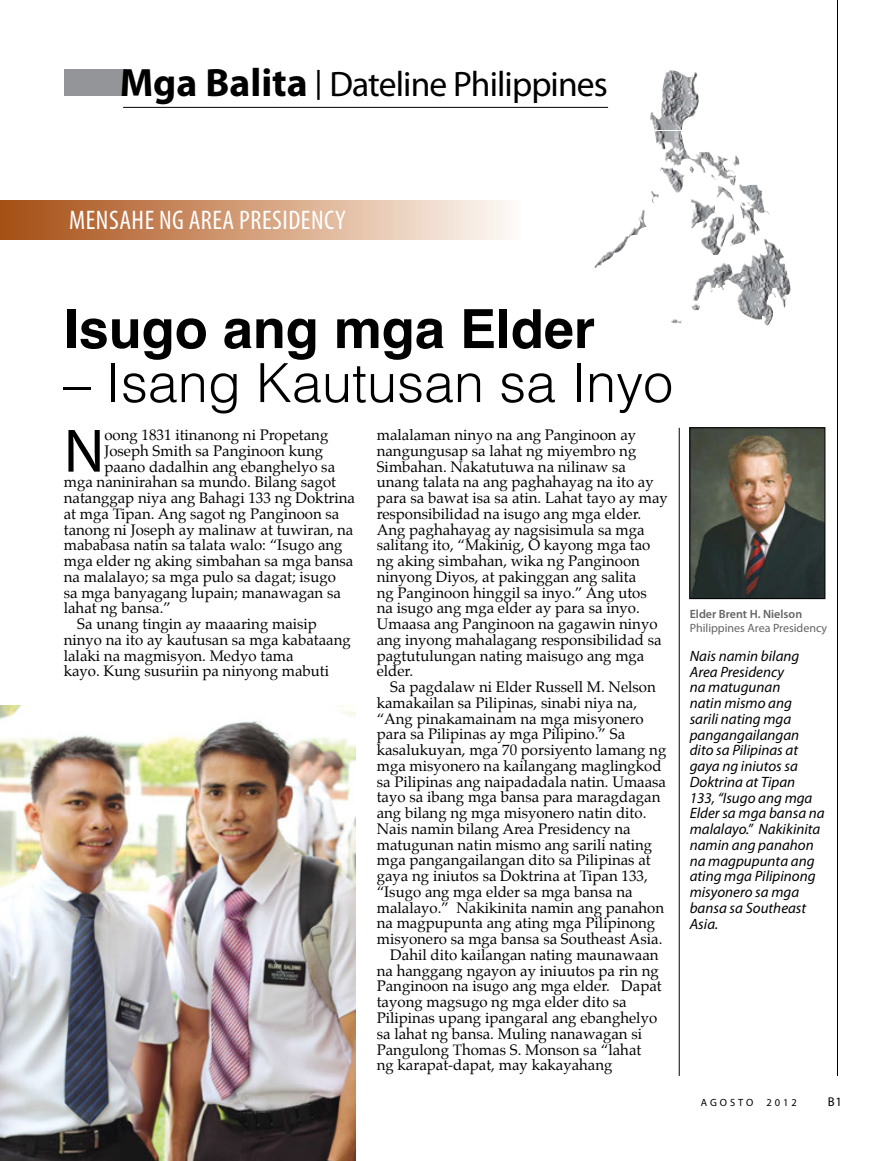
<style>
.page{position:relative;width:893px;height:1161px;background:#fff}
.page>*{position:absolute;margin:0;border:0;box-sizing:border-box;transform-origin:0 0}
.t1{font:61.8px "Myriad Pro";color:#000}
.t2{font:300 54px "Helvetica";color:#000}
.t3{font:700 54px "Helvetica";color:#000}
.t4{font:35.55px "Myriad Pro";letter-spacing:-.025em;color:#000}
.t5{font:condensed 27px "Myriad Pro";letter-spacing:.02em;color:#fff}
.t6{font:15px/15.8px "Palatino";color:#000}
.t7{font:italic 15px/15.8px "Myriad Pro";color:#000}
.t8{font:12.75px "Myriad Pro";color:#000}
.t9{font:12px "Myriad Pro";color:#636466}
.t10{font:600 12px "Myriad Pro";color:#636466}
.t11{font:10.5px "Myriad Pro";letter-spacing:.28em;color:#000}
.s1{font-weight:700;font-size:39.75px}
.s2{font-family:"Century"}
</style>
<div class="page">
<div style="left:0;top:200px;width:523px;height:40px;background:linear-gradient(to right,#a74c0f,#fffcf6)"></div>
<img style="left:584px;top:106px;width:207px;height:220px">
<img style="left:606px;top:70px;width:164px;height:185px">
<hr style="left:837px;top:0;width:1px;height:1076px;background:#000">
<hr style="left:679px;top:428px;width:1px;height:648px;background:#000">
<img style="left:692px;top:430px;width:131px;height:167px">
<div style="left:690px;top:428px;width:135px;height:171px;border:1px solid #000"></div>
<img style="left:0;top:706px;width:355px;height:455px">
<hr style="left:64px;top:130px;width:761px;height:1px;background:#fff">
<div style="left:64px;top:69px;width:62px;height:27px;background:#939598"></div>
<hr style="left:123px;top:107px;width:485px;height:1px;background:#000">
<h3 class="t4" style="left:120px;top:62px;width:490px"><span class="s1">Mga Balita</span><span class="s2">|</span>Dateline Philippines</h3>
<h3 class="t5" style="left:69px;top:204px;width:278px">MENSAHE NG AREA PRESIDENCY</h3>
<h2 class="t3" style="left:64px;top:285px;width:533px">Isugo ang mga Elder</h2>
<h2 class="t2" style="left:64px;top:339px;width:611px">– Isang Kautusan sa Inyo</h2>
<h1 class="t1" style="left:64px;top:413px;width:42px">N</h1>
<p class="t6" style="left:104px;top:427px;width:225px">oong 1831 itinanong ni Propetang</p>
<p class="t6" style="left:104px;top:443px;width:220px">Joseph Smith sa Panginoon kung</p>
<p class="t6" style="left:104px;top:459px;width:232px">paano dadalhin ang ebanghelyo sa</p>
<p class="t6" style="left:64px;top:474px;width:274px">mga naninirahan sa mundo. Bilang sagot</p>
<p class="t6" style="left:64px;top:490px;width:293px">natanggap niya ang Bahagi 133 ng Doktrina</p>
<p class="t6" style="left:64px;top:506px;width:277px">at mga Tipan. Ang sagot ng Panginoon sa</p>
<p class="t6" style="left:64px;top:522px;width:291px">tanong ni Joseph ay malinaw at tuwiran, na</p>
<p class="t6" style="left:64px;top:537px;width:280px">mababasa natin sa talata walo: “Isugo ang</p>
<p class="t6" style="left:64px;top:553px;width:291px">mga elder ng aking simbahan sa mga bansa</p>
<p class="t6" style="left:64px;top:569px;width:274px">na malalayo; sa mga pulo sa dagat; isugo</p>
<p class="t6" style="left:64px;top:585px;width:279px">sa mga banyagang lupain; manawagan sa</p>
<p class="t6" style="left:64px;top:600px;width:109px">lahat ng bansa.”</p>
<p class="t6" style="left:77px;top:616px;width:241px">Sa unang tingin ay maaaring maisip</p>
<p class="t6" style="left:64px;top:632px;width:289px">ninyo na ito ay kautusan sa mga kabataang</p>
<p class="t6" style="left:64px;top:648px;width:231px">lalaki na magmisyon. Medyo tama</p>
<p class="t6" style="left:64px;top:663px;width:267px">kayo. Kung susuriin pa ninyong mabuti</p>
<p class="t6" style="left:377px;top:427px;width:293px">malalaman ninyo na ang Panginoon ay nangungusap sa lahat ng miyembro ng Simbahan. Nakatutuwa na nilinaw sa unang talata na ang paghahayag na ito ay para sa bawat isa sa atin. Lahat tayo ay may responsibilidad na isugo ang mga elder.<br>Ang paghahayag ay nagsisimula sa mga salitang ito, “Makinig, O kayong mga tao ng aking simbahan, wika ng Panginoon ninyong Diyos, at pakinggan ang salita<br>ng Panginoon hinggil sa inyo.” Ang utos<br>na isugo ang mga elder ay para sa inyo.<br>Umaasa ang Panginoon na gagawin ninyo ang inyong mahalagang responsibilidad sa pagtutulungan nating maisugo ang mga elder.</p>
<p class="t6" style="left:390px;top:679px;width:267px">Sa pagdalaw ni Elder Russell M. Nelson</p>
<p class="t6" style="left:377px;top:695px;width:262px">kamakailan sa Pilipinas, sinabi niya na,</p>
<p class="t6" style="left:377px;top:711px;width:268px">“Ang pinakamainam na mga misyonero</p>
<p class="t6" style="left:377px;top:726px;width:250px">para sa Pilipinas ay mga Pilipino.” Sa</p>
<p class="t6" style="left:377px;top:742px;width:291px">kasalukuyan, mga 70 porsiyento lamang ng</p>
<p class="t6" style="left:377px;top:758px;width:286px">mga misyonero na kailangang maglingkod</p>
<p class="t6" style="left:377px;top:774px;width:291px">sa Pilipinas ang naipadadala natin. Umaasa</p>
<p class="t6" style="left:377px;top:789px;width:285px">tayo sa ibang mga bansa para maragdagan</p>
<p class="t6" style="left:377px;top:805px;width:271px">ang bilang ng mga misyonero natin dito.</p>
<p class="t6" style="left:377px;top:821px;width:256px">Nais namin bilang Area Presidency na</p>
<p class="t6" style="left:377px;top:837px;width:277px">matugunan natin mismo ang sarili nating</p>
<p class="t6" style="left:377px;top:852px;width:276px">mga pangangailangan dito sa Pilipinas at</p>
<p class="t6" style="left:377px;top:868px;width:272px">gaya ng iniutos sa Doktrina at Tipan 133,</p>
<p class="t6" style="left:377px;top:884px;width:257px">“Isugo ang mga elder sa mga bansa na</p>
<p class="t6" style="left:377px;top:900px;width:289px">malalayo.” Nakikinita namin ang panahon</p>
<p class="t6" style="left:377px;top:915px;width:280px">na magpupunta ang ating mga Pilipinong</p>
<p class="t6" style="left:377px;top:931px;width:287px">misyonero sa mga bansa sa Southeast Asia.</p>
<p class="t6" style="left:390px;top:947px;width:270px">Dahil dito kailangan nating maunawaan</p>
<p class="t6" style="left:377px;top:963px;width:283px">na hanggang ngayon ay iniuutos pa rin ng</p>
<p class="t6" style="left:377px;top:978px;width:286px">Panginoon na isugo ang mga elder. Dapat</p>
<p class="t6" style="left:377px;top:994px;width:251px">tayong magsugo ng mga elder dito sa</p>
<p class="t6" style="left:377px;top:1010px;width:282px">Pilipinas upang ipangaral ang ebanghelyo</p>
<p class="t6" style="left:377px;top:1026px;width:267px">sa lahat ng bansa. Muling nanawagan si</p>
<p class="t6" style="left:377px;top:1041px;width:266px">Pangulong Thomas S. Monson sa “lahat</p>
<p class="t6" style="left:377px;top:1057px;width:237px">ng karapat-dapat, may kakayahang</p>
<p class="t10" style="left:690px;top:606px;width:114px">Elder Brent H. Nielson</p>
<p class="t9" style="left:690px;top:620px;width:139px">Philippines Area Presidency</p>
<p class="t7" style="left:690px;top:648px;width:137px">Nais namin bilang<br>Area Presidency<br>na matugunan<br>natin mismo ang<br>sarili nating mga pangangailangan dito sa Pilipinas at gaya ng iniutos sa<br>Doktrina at Tipan<br>133, “Isugo ang mga<br>Elder sa mga bansa na malalayo.” Nakikinita namin ang panahon na magpupunta ang ating mga Pilipinong misyonero sa mga bansa sa Southeast<br>Asia.</p>
<p class="t11" style="left:701px;top:1096px;width:54px">AGOSTO</p>
<p class="t11" style="left:766px;top:1096px;width:32px">2012</p>
<p class="t8" style="left:828px;top:1093px;width:16px">B1</p>
</div>
